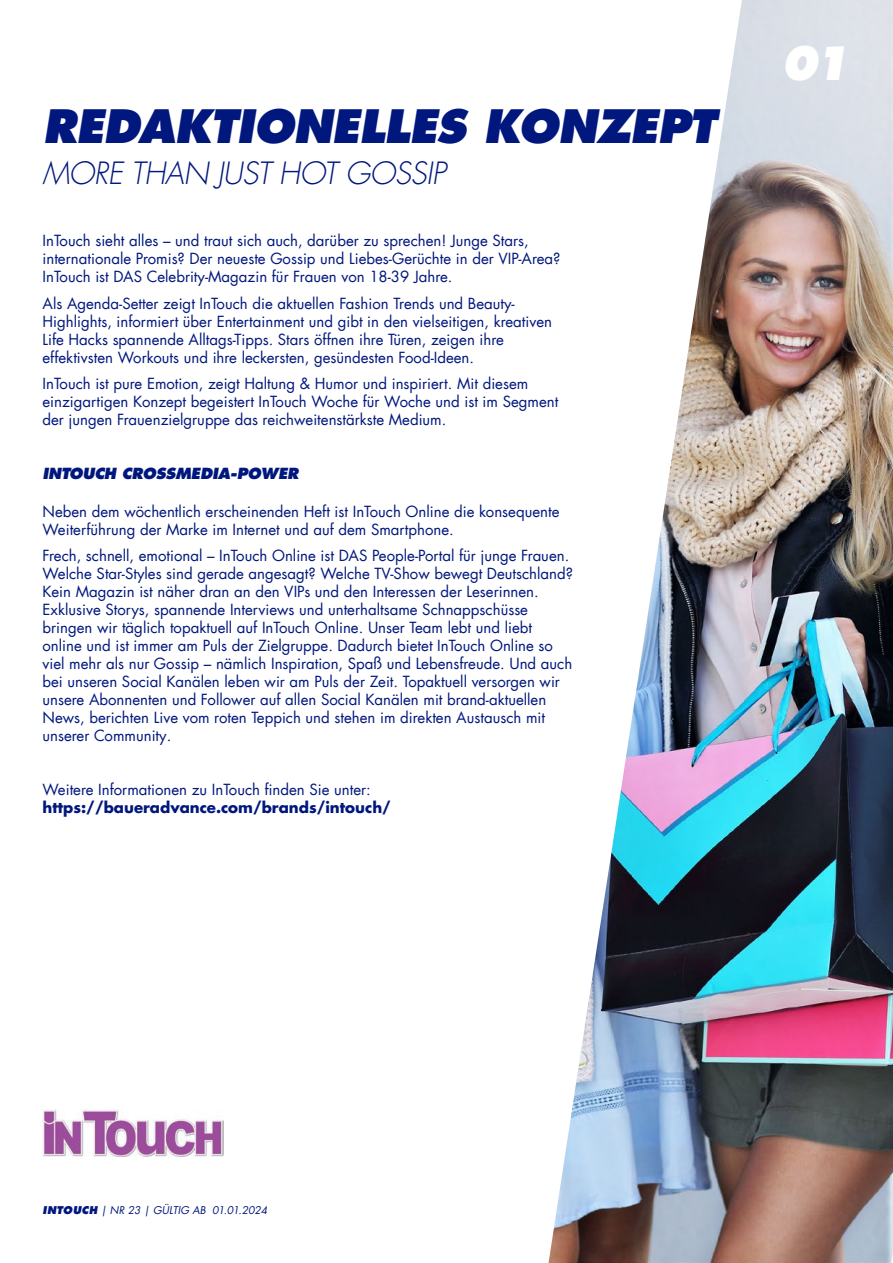
<style>
.page{position:relative;width:893px;height:1263px;background:#fff}
.page>*{position:absolute;margin:0;border:0;box-sizing:border-box;transform-origin:0 0}
.t1{font:italic 800 45px "Futura Com";letter-spacing:-.02em;color:#00177d}
.t2{font:italic 800 45px "Futura Com";color:#fff}
.t3{font:italic 300 30px "Futura Com";letter-spacing:-.02em;color:#00177d}
.t4{font:15px/18px "Futura Com";color:#00177d}
.t5{font:700 15px "Futura Com";color:#00177d}
.t6{font:italic 800 15px "Futura Com";letter-spacing:-.02em;color:#00177d}
.t7{font:italic 10.5px "Futura Com";color:#00177d}
.s1{font-weight:800}
</style>
<div class="page">
<img style="left:549px;top:0;width:344px;height:1263px">
<img style="left:43px;top:1110px;width:180px;height:47px">
<h1 class="t1" style="left:43px;top:96px;width:675px">REDAKTIONELLES KONZEPT</h1>
<h2 class="t3" style="left:43px;top:153px;width:405px">MORE THAN JUST HOT GOSSIP</h2>
<p class="t4" style="left:43px;top:232px;width:520px">InTouch sieht alles – und traut sich auch, darüber zu sprechen! Junge Stars, internationale Promis? Der neueste Gossip und Liebes-Gerüchte in der VIP-Area?<br>InTouch ist DAS Celebrity-Magazin für Frauen von 18-39 Jahre.</p>
<p class="t4" style="left:43px;top:294px;width:511px">Als Agenda-Setter zeigt InTouch die aktuellen Fashion Trends und Beauty-Highlights, informiert über Entertainment und gibt in den vielseitigen, kreativen Life Hacks spannende Alltags-Tipps. Stars öffnen ihre Türen, zeigen ihre effektivsten Workouts und ihre leckersten, gesündesten Food-Ideen.</p>
<p class="t4" style="left:43px;top:375px;width:517px">InTouch ist pure Emotion, zeigt Haltung &amp; Humor und inspiriert. Mit diesem einzigartigen Konzept begeistert InTouch Woche für Woche und ist im Segment der jungen Frauenzielgruppe das reichweitenstärkste Medium.</p>
<p class="t6" style="left:43px;top:463px;width:257px">INTOUCH CROSSMEDIA-POWER</p>
<p class="t4" style="left:43px;top:502px;width:518px">Neben dem wöchentlich erscheinenden Heft ist InTouch Online die konsequente<br>Weiterführung der Marke im Internet und auf dem Smartphone.</p>
<p class="t4" style="left:43px;top:546px;width:532px">Frech, schnell, emotional – InTouch Online ist DAS People-Portal für junge Frauen.<br>Welche Star-Styles sind gerade angesagt? Welche TV-Show bewegt Deutschland?<br>Kein Magazin ist näher dran an den VIPs und den Interessen der Leserinnen.<br>Exklusive Storys, spannende Interviews und unterhaltsame Schnappschüsse bringen wir täglich topaktuell auf InTouch Online. Unser Team lebt und liebt online und ist immer am Puls der Zielgruppe. Dadurch bietet InTouch Online so viel mehr als nur Gossip – nämlich Inspiration, Spaß und Lebensfreude. Und auch bei unseren Social Kanälen leben wir am Puls der Zeit. Topaktuell versorgen wir unsere Abonnenten und Follower auf allen Social Kanälen mit brand-aktuellen News, berichten Live vom roten Teppich und stehen im direkten Austausch mit unserer Community.</p>
<p class="t4" style="left:43px;top:780px;width:330px">Weitere Informationen zu InTouch finden Sie unter:</p>
<p class="t5" style="left:43px;top:796px;width:350px">https://baueradvance.com/brands/intouch/</p>
<h1 class="t2" style="left:781px;top:32px;width:71px">01</h1>
<p class="t7" style="left:43px;top:1203px;width:226px"><span class="s1">INTOUCH</span> | NR 23 | GÜLTIG AB 01.01.2024</p>
</div>
